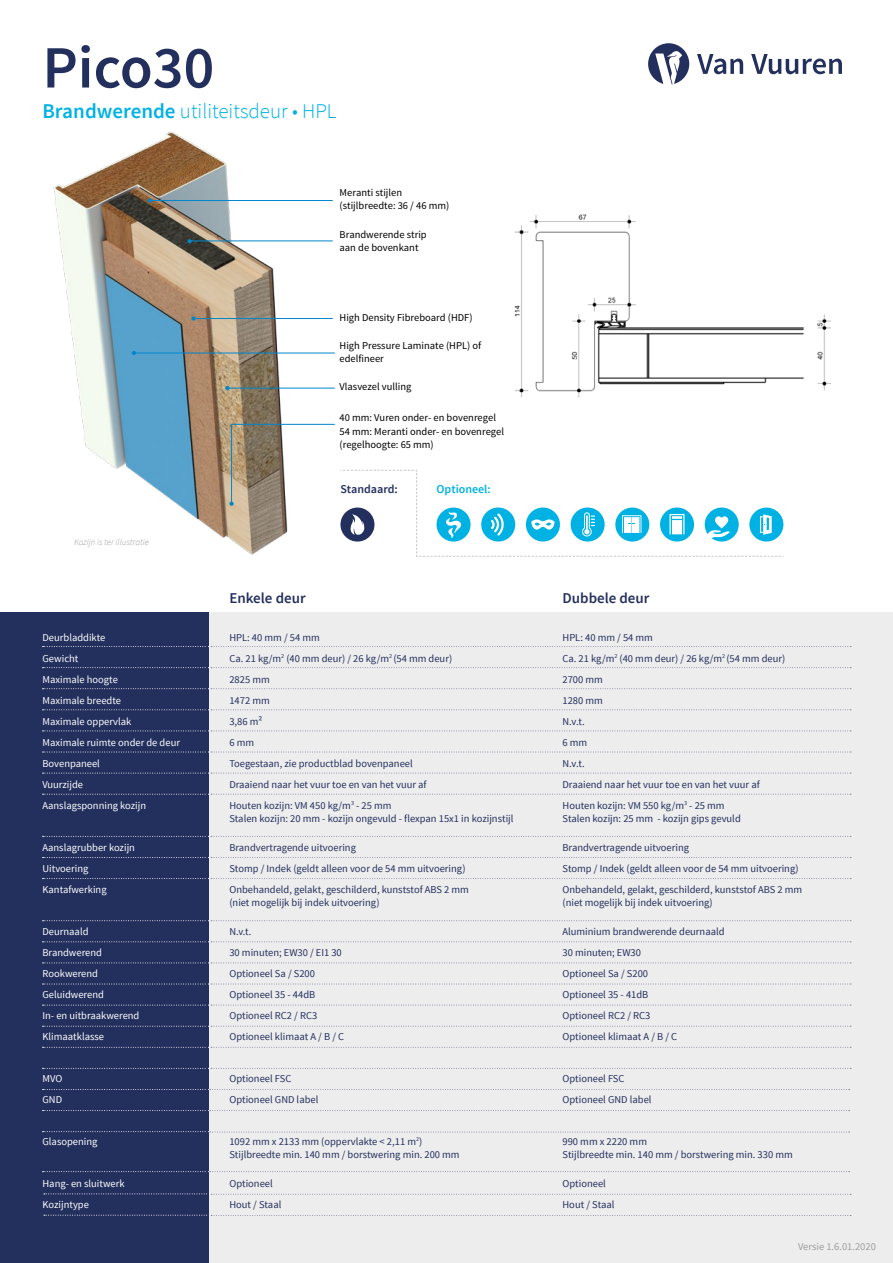
<style>
.page{position:relative;width:893px;height:1263px;background:#fff}
.page>*{position:absolute;margin:0;border:0;box-sizing:border-box;transform-origin:0 0}
.t1{font:600 60px "Source Sans Pro";color:#232f5d}
.t2{font:300 21px "Source Sans Pro";color:#00b2e3}
.t3{font:600 15px "Source Sans Pro";color:#232f5d}
.t4{font:600 12px "Source Sans Pro";color:#232f5d}
.t5{font:600 12px "Source Sans Pro";color:#00b2e3}
.t6{font:10.5px/21px "Source Sans Pro";color:#232f5d}
.t7{font:10.5px/21px "Source Sans Pro";color:#fff}
.t8{font:10.5px/13px "Source Sans Pro";color:#000}
.t9{font:10.5px "Source Sans Pro";color:#9d9d9c}
.t10{font:italic 300 9px "Source Sans Pro";color:#9d9d9c}
.s1{font-weight:600}
</style>
<div class="page">
<img style="left:53px;top:131px;width:268px;height:407px">
<svg style="left:697px;top:54px;width:46px;height:20px"></svg>
<svg style="left:751px;top:54px;width:91px;height:20px"></svg>
<svg style="left:648px;top:43px;width:41px;height:41px"></svg>
<svg style="left:191px;top:316px;width:5px;height:5px"></svg>
<hr style="left:193px;top:318px;width:140px;height:1px;background:#0087cc">
<svg style="left:132px;top:351px;width:4px;height:4px"></svg>
<hr style="left:134px;top:353px;width:201px;height:1px;background:#0087cc">
<svg style="left:148px;top:198px;width:4px;height:5px"></svg>
<svg style="left:188px;top:239px;width:4px;height:4px"></svg>
<hr style="left:150px;top:200px;width:183px;height:1px;background:#0087cc">
<hr style="left:190px;top:241px;width:143px;height:1px;background:#0087cc">
<svg style="left:225px;top:386px;width:5px;height:4px"></svg>
<hr style="left:227px;top:388px;width:108px;height:1px;background:#0087cc">
<div style="left:209px;top:612px;width:684px;height:651px;background:#ededed"></div>
<div style="left:0;top:612px;width:209px;height:651px;background:#232f5d"></div>
<svg style="left:43px;top:667px;width:808px;height:1px"></svg>
<svg style="left:43px;top:646px;width:808px;height:1px"></svg>
<svg style="left:43px;top:878px;width:808px;height:1px"></svg>
<svg style="left:43px;top:752px;width:808px;height:1px"></svg>
<svg style="left:43px;top:962px;width:808px;height:1px"></svg>
<svg style="left:43px;top:836px;width:808px;height:1px"></svg>
<svg style="left:43px;top:1047px;width:808px;height:1px"></svg>
<svg style="left:43px;top:688px;width:808px;height:1px"></svg>
<svg style="left:43px;top:773px;width:808px;height:1px"></svg>
<svg style="left:43px;top:984px;width:808px;height:1px"></svg>
<svg style="left:43px;top:857px;width:808px;height:1px"></svg>
<svg style="left:43px;top:1068px;width:808px;height:1px"></svg>
<svg style="left:43px;top:1131px;width:807px;height:2px"></svg>
<svg style="left:43px;top:709px;width:808px;height:1px"></svg>
<svg style="left:43px;top:920px;width:808px;height:1px"></svg>
<svg style="left:43px;top:794px;width:808px;height:1px"></svg>
<svg style="left:43px;top:1005px;width:808px;height:1px"></svg>
<svg style="left:43px;top:1089px;width:807px;height:1px"></svg>
<svg style="left:43px;top:730px;width:808px;height:1px"></svg>
<svg style="left:43px;top:941px;width:808px;height:1px"></svg>
<svg style="left:43px;top:1026px;width:808px;height:1px"></svg>
<svg style="left:43px;top:1110px;width:807px;height:1px"></svg>
<svg style="left:43px;top:1171px;width:807px;height:1px"></svg>
<svg style="left:44px;top:1193px;width:807px;height:2px"></svg>
<svg style="left:44px;top:1215px;width:807px;height:1px"></svg>
<svg style="left:229px;top:424px;width:555px;height:133px"></svg>
<img style="left:513px;top:214px;width:318px;height:230px">
<h1 class="t1" style="left:43px;top:30px;width:173px">Pico30</h1>
<h2 class="t2" style="left:43px;top:98px;width:296px"><span class="s1">Brandwerende</span> utiliteitsdeur • HPL</h2>
<p class="t8" style="left:340px;top:186px;width:111px">Meranti stijlen (stijlbreedte: 36 / 46 mm)</p>
<p class="t8" style="left:340px;top:228px;width:89px">Brandwerende strip aan de bovenkant</p>
<p class="t8" style="left:340px;top:311px;width:135px">High Density Fibreboard (HDF)</p>
<p class="t8" style="left:340px;top:339px;width:143px">High Pressure Laminate (HPL) of edelfineer</p>
<p class="t8" style="left:340px;top:380px;width:73px">Vlasvezel vulling</p>
<p class="t8" style="left:340px;top:412px;width:166px">40 mm: Vuren onder- en bovenregel<br>54 mm: Meranti onder- en bovenregel (regelhoogte: 65 mm)</p>
<p class="t10" style="left:74px;top:536px;width:76px">Kozijn is ter illustratie</p>
<p class="t7" style="left:43px;top:627px;width:139px">Deurbladdikte<br>Gewicht<br>Maximale hoogte<br>Maximale breedte<br>Maximale oppervlak<br>Maximale ruimte onder de deur<br>Bovenpaneel<br>Vuurzijde<br>Aanslagsponning kozijn</p>
<p class="t7" style="left:43px;top:837px;width:94px">Aanslagrubber kozijn<br>Uitvoering<br>Kantafwerking</p>
<p class="t7" style="left:43px;top:921px;width:98px">Deurnaald<br>Brandwerend<br>Rookwerend<br>Geluidwerend<br>In- en uitbraakwerend<br>Klimaatklasse</p>
<p class="t7" style="left:43px;top:1068px;width:21px">MVO<br>GND</p>
<p class="t7" style="left:43px;top:1131px;width:56px">Glasopening</p>
<p class="t7" style="left:43px;top:1173px;width:84px">Hang- en sluitwerk<br>Kozijntype</p>
<p class="t4" style="left:340px;top:481px;width:59px">Standaard:</p>
<p class="t5" style="left:436px;top:481px;width:56px">Optioneel:</p>
<h3 class="t3" style="left:229px;top:588px;width:78px">Enkele deur</h3>
<p class="t6" style="left:229px;top:627px;width:224px">HPL: 40 mm / 54 mm<br>Ca. 21 kg/m<sup>2</sup> (40 mm deur) / 26 kg/m<sup>2</sup> (54 mm deur)<br>2825 mm<br>1472 mm<br>3,86 m²<br>6 mm<br>Toegestaan, zie productblad bovenpaneel<br>Draaiend naar het vuur toe en van het vuur af<br>Houten kozijn: VM 450 kg/m<sup>3</sup> - 25 mm</p>
<p class="t6" style="left:229px;top:808px;width:286px">Stalen kozijn: 20 mm - kozijn ongevuld - flexpan 15x1 in kozijnstijl</p>
<p class="t6" style="left:229px;top:837px;width:241px">Brandvertragende uitvoering<br>Stomp / Indek (geldt alleen voor de 54 mm uitvoering)<br>Onbehandeld, gelakt, geschilderd, kunststof ABS 2 mm</p>
<p class="t6" style="left:229px;top:892px;width:152px">(niet mogelijk bij indek uitvoering)</p>
<p class="t6" style="left:229px;top:921px;width:116px">N.v.t.<br>30 minuten; EW30 / EI1 30<br>Optioneel Sa / S200<br>Optioneel 35 - 44dB<br>Optioneel RC2 / RC3<br>Optioneel klimaat A / B / C</p>
<p class="t6" style="left:229px;top:1068px;width:91px">Optioneel FSC<br>Optioneel GND label</p>
<p class="t6" style="left:229px;top:1135px;width:232px;line-height:13.5px">1092 mm x 2133 mm (oppervlakte &lt; 2,11 m<sup>2</sup>)<br>Stijlbreedte min. 140 mm / borstwering min. 200 mm</p>
<p class="t6" style="left:229px;top:1173px;width:54px">Optioneel<br>Hout / Staal</p>
<h3 class="t3" style="left:562px;top:588px;width:88px">Dubbele deur</h3>
<p class="t6" style="left:562px;top:627px;width:224px">HPL: 40 mm / 54 mm<br>Ca. 21 kg/m<sup>2</sup> (40 mm deur) / 26 kg/m<sup>2</sup> (54 mm deur)<br>2700 mm<br>1280 mm<br>N.v.t.<br>6 mm<br>N.v.t.<br>Draaiend naar het vuur toe en van het vuur af<br>Houten kozijn: VM 550 kg/m<sup>3</sup> - 25 mm</p>
<p class="t6" style="left:562px;top:808px;width:180px">Stalen kozijn: 25 mm - kozijn gips gevuld</p>
<p class="t6" style="left:562px;top:837px;width:241px">Brandvertragende uitvoering<br>Stomp / Indek (geldt alleen voor de 54 mm uitvoering)<br>Onbehandeld, gelakt, geschilderd, kunststof ABS 2 mm</p>
<p class="t6" style="left:562px;top:892px;width:152px">(niet mogelijk bij indek uitvoering)</p>
<p class="t6" style="left:562px;top:921px;width:164px">Aluminium brandwerende deurnaald<br>30 minuten; EW30<br>Optioneel Sa / S200<br>Optioneel 35 - 41dB<br>Optioneel RC2 / RC3<br>Optioneel klimaat A / B / C</p>
<p class="t6" style="left:562px;top:1068px;width:91px">Optioneel FSC<br>Optioneel GND label</p>
<p class="t6" style="left:562px;top:1135px;width:232px;line-height:13.5px">990 mm x 2220 mm<br>Stijlbreedte min. 140 mm / borstwering min. 330 mm</p>
<p class="t6" style="left:562px;top:1173px;width:54px">Optioneel<br>Hout / Staal</p>
<p class="t9" style="left:798px;top:1240px;width:79px">Versie 1.6.01.2020</p>
</div>
